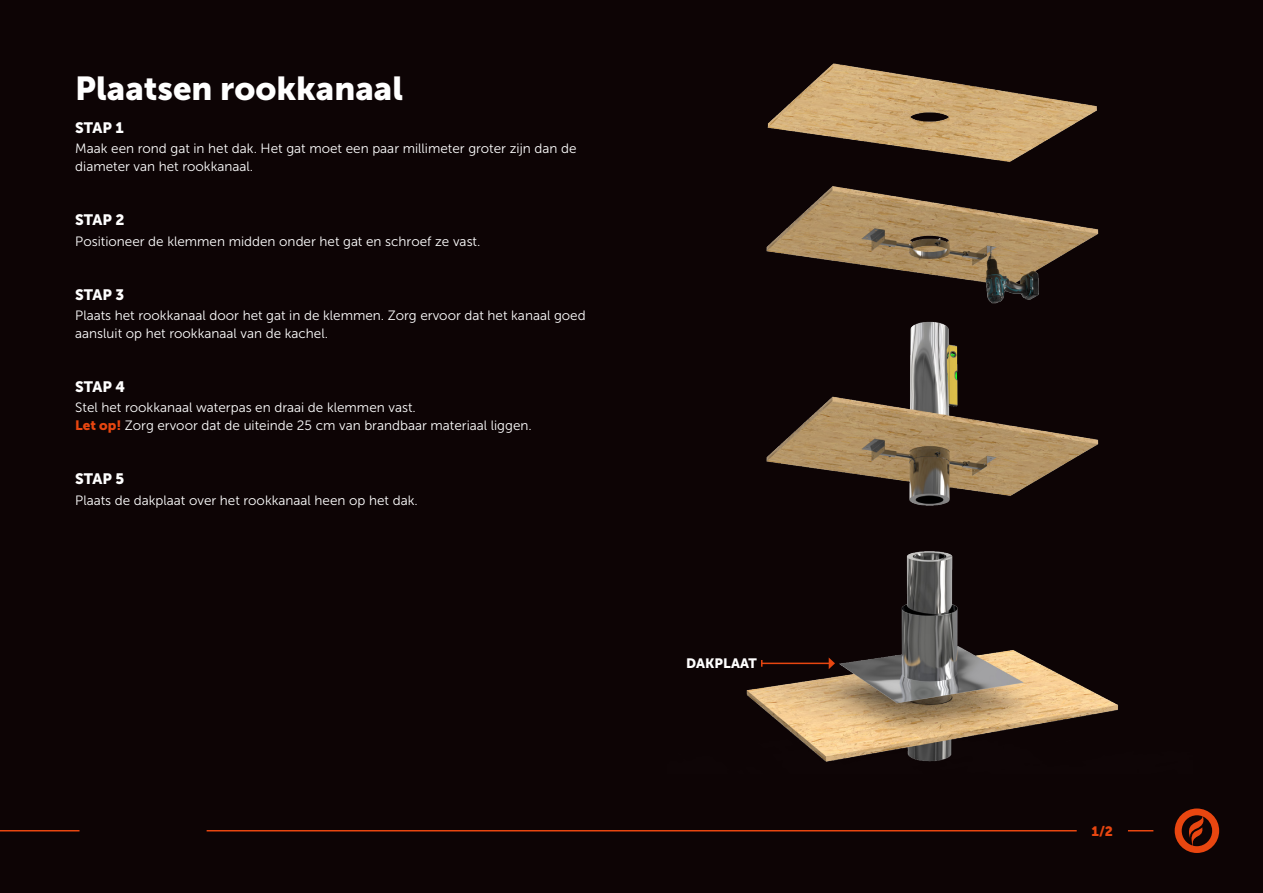
<style>
.page{position:relative;width:1263px;height:893px;background:#0d0405}
.page>*{position:absolute;margin:0;border:0;box-sizing:border-box;transform-origin:0 0}
.t1{font:33px "Museo Sans 900";color:#fff}
.t2{font:15px "Museo Sans 900";color:#fff}
.t3{font:13.5px/18px "Museo Sans 300";color:#fff}
.t4{font:13.5px "Museo Sans 900";color:#fff}
.t5{font:13.5px "Museo Sans 900";color:#e84610}
.s1{font-family:"Museo Sans 900";color:#e84610}
</style>
<div class="page">
<svg style="left:1128px;top:830px;width:25px;height:1px"></svg>
<hr style="left:0;top:830px;width:80px;height:1px;background:#e84610">
<hr style="left:207px;top:830px;width:870px;height:1px;background:#e84610">
<svg style="left:1175px;top:808px;width:44px;height:45px"></svg>
<img style="left:767px;top:63px;width:330px;height:99px">
<img style="left:766px;top:186px;width:333px;height:118px">
<img style="left:766px;top:321px;width:333px;height:185px">
<img style="left:746px;top:551px;width:372px;height:211px">
<hr style="left:762px;top:663px;width:67px;height:1px;background:#e84610">
<svg style="left:829px;top:657px;width:6px;height:12px"></svg>
<h1 class="t1" style="left:75px;top:70px;width:329px">Plaatsen rookkanaal</h1>
<p class="t2" style="left:75px;top:119px;width:50px">STAP 1</p>
<p class="t3" style="left:75px;top:140px;width:503px">Maak een rond gat in het dak. Het gat moet een paar millimeter groter zijn dan de diameter van het rookkanaal.</p>
<p class="t2" style="left:75px;top:211px;width:51px">STAP 2</p>
<p class="t3" style="left:75px;top:232px;width:407px">Positioneer de klemmen midden onder het gat en schroef ze vast.</p>
<p class="t2" style="left:75px;top:286px;width:51px">STAP 3</p>
<p class="t3" style="left:75px;top:307px;width:512px">Plaats het rookkanaal door het gat in de klemmen. Zorg ervoor dat het kanaal goed aansluit op het rookkanaal van de kachel.</p>
<p class="t2" style="left:75px;top:378px;width:51px">STAP 4</p>
<p class="t3" style="left:75px;top:399px;width:458px">Stel het rookkanaal waterpas en draai de klemmen vast.<br><span class="s1">Let op!</span> Zorg ervoor dat de uiteinde 25 cm van brandbaar materiaal liggen.</p>
<p class="t2" style="left:75px;top:470px;width:51px">STAP 5</p>
<p class="t3" style="left:75px;top:491px;width:344px">Plaats de dakplaat over het rookkanaal heen op het dak.</p>
<p class="t4" style="left:686px;top:656px;width:72px">DAKPLAAT</p>
<p class="t5" style="left:1091px;top:823px;width:23px">1/2</p>
</div>
